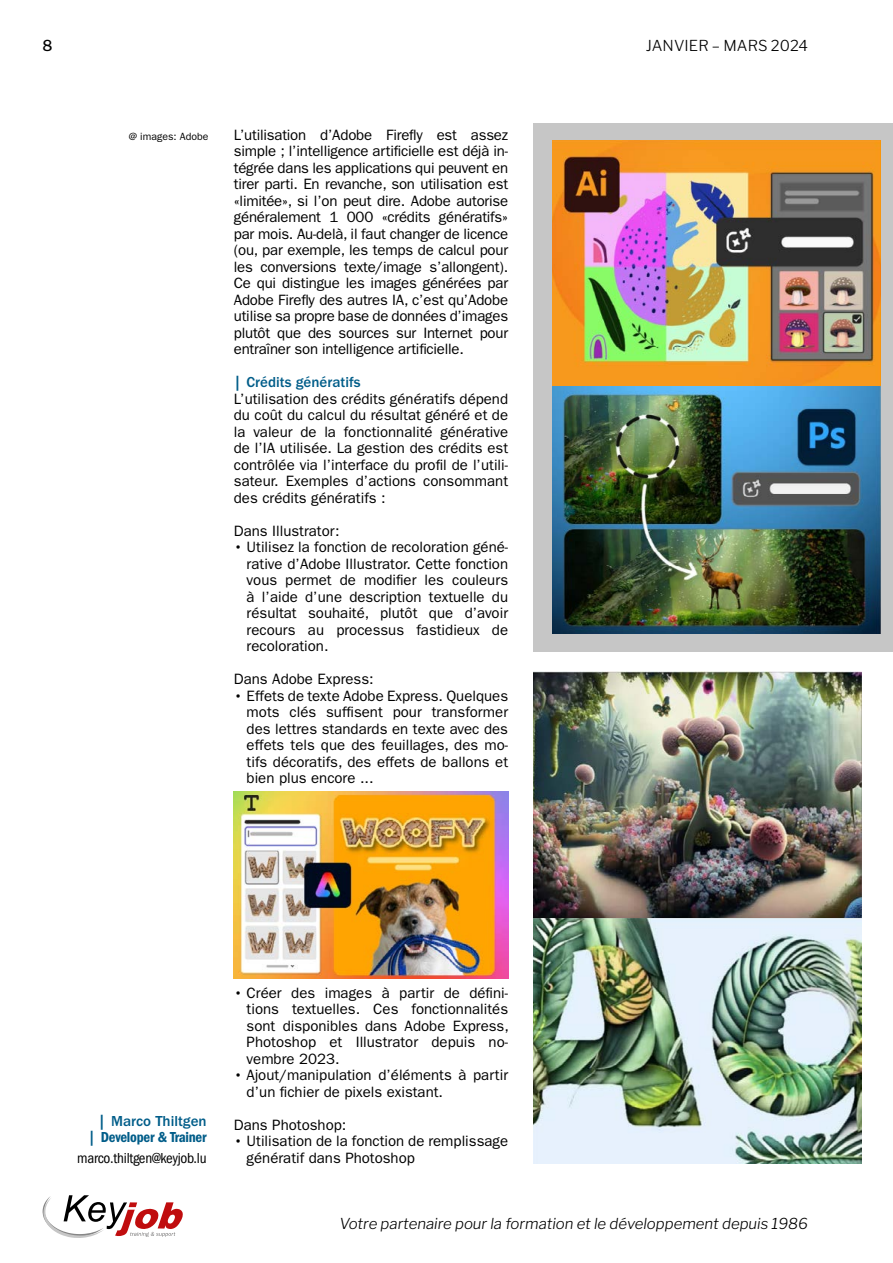
<style>
.page{position:relative;width:893px;height:1263px;background:#fff}
.page>*{position:absolute;margin:0;border:0;box-sizing:border-box;transform-origin:0 0}
.t1{font:15px/16.5px "ITC Franklin Gothic Std";color:#000;text-align:justify}
.t2{font:italic 100 15px "Libre Franklin";color:#000}
.t3{font:500 15px "ITC Franklin Gothic Std";color:#005d89}
.t4{font:condensed 15px "ITC Franklin Gothic Std";letter-spacing:-.015em;color:#000}
.t5{font:15px "ITC Franklin Gothic Std Dm Cd";letter-spacing:-.015em;color:#005d89}
.t6{font:100 15px "Libre Franklin";letter-spacing:.005em;color:#000}
.t7{font:10.5px "ITC Franklin Gothic Std";color:#000}
.s1{font-weight:500}
.s2{font-family:"ITC Franklin Gothic Std";font-weight:500}
</style>
<div class="page">
<div style="left:534px;top:123px;width:359px;height:528px;background:#c6c6c6"></div>
<img style="left:234px;top:791px;width:274px;height:187px">
<img style="left:534px;top:672px;width:327px;height:491px">
<img style="left:553px;top:140px;width:327px;height:494px">
<svg style="left:43px;top:1195px;width:140px;height:43px"></svg>
<p class="t6" style="left:43px;top:34px;width:12px">8</p>
<p class="t7" style="left:129px;top:130px;width:81px">@ images: Adobe</p>
<p class="t1" style="left:234px;top:127px;width:276px">L’utilisation d’Adobe Firefly est assez simple ; l’intelligence artificielle est déjà in&shy;tégrée dans les applications qui peuvent en tirer parti. En revanche, son utilisation est «limitée», si l’on peut dire. Adobe autorise généralement 1 000 «crédits génératifs» par mois. Au-delà, il faut changer de licence (ou, par exemple, les temps de calcul pour les conversions texte/image s’allongent).<br>Ce qui distingue les images générées par Adobe Firefly des autres IA, c’est qu’Adobe utilise sa propre base de données d’images plutôt que des sources sur Internet pour entraîner son intelligence artificielle.</p>
<p class="t3" style="left:234px;top:374px;width:128px">| Crédits génératifs</p>
<p class="t1" style="left:234px;top:391px;width:276px">L’utilisation des crédits génératifs dépend du coût du calcul du résultat généré et de la valeur de la fonctionnalité générative de l’IA utilisée. La gestion des crédits est contrôlée via l’interface du profil de l’utili&shy;sateur. Exemples d’actions consommant des crédits génératifs :</p>
<p class="t1" style="left:234px;top:523px;width:107px">Dans Illustrator:</p>
<p class="t1" style="left:247px;top:539px;width:263px;text-indent:-13px"><span class="s1">•</span> Utilisez la fonction de recoloration géné&shy;rative d’Adobe Illustrator. Cette fonction vous permet de modifier les couleurs à l’aide d’une description textuelle du résultat souhaité, plutôt que d’avoir recours au processus fastidieux de recoloration.</p>
<p class="t1" style="left:234px;top:671px;width:141px">Dans Adobe Express:</p>
<p class="t1" style="left:247px;top:688px;width:263px;text-indent:-13px"><span class="s1">•</span> Effets de texte Adobe Express. Quelques mots clés suffisent pour transformer des lettres standards en texte avec des effets tels que des feuillages, des mo&shy;tifs décoratifs, des effets de ballons et bien plus encore ...</p>
<p class="t6" style="left:646px;top:34px;width:164px">JANVIER – MARS 2024</p>
<p class="t3" style="left:98px;top:1112px;width:110px">| Marco Thiltgen</p>
<p class="t5" style="left:88px;top:1129px;width:120px"><span class="s2">|</span> Developer &amp; Trainer</p>
<p class="t4" style="left:77px;top:1150px;width:131px">marco.thiltgen@keyjob.lu</p>
<p class="t1" style="left:247px;top:985px;width:264px;text-indent:-13px"><span class="s1">•</span> Créer des images à partir de défini&shy;tions textuelles. Ces fonctionnalités sont disponibles dans Adobe Express, Photoshop et Illustrator depuis no&shy;vembre 2023.</p>
<p class="t1" style="left:247px;top:1067px;width:263px;text-indent:-13px"><span class="s1">•</span> Ajout/manipulation d’éléments à partir d’un fichier de pixels existant.</p>
<p class="t1" style="left:234px;top:1117px;width:114px">Dans Photoshop:</p>
<p class="t1" style="left:247px;top:1133px;width:263px;text-indent:-13px"><span class="s1">•</span> Utilisation de la fonction de remplissage génératif dans Photoshop</p>
<p class="t2" style="left:339px;top:1212px;width:470px">Votre partenaire pour la formation et le développement depuis 1986</p>
</div>
